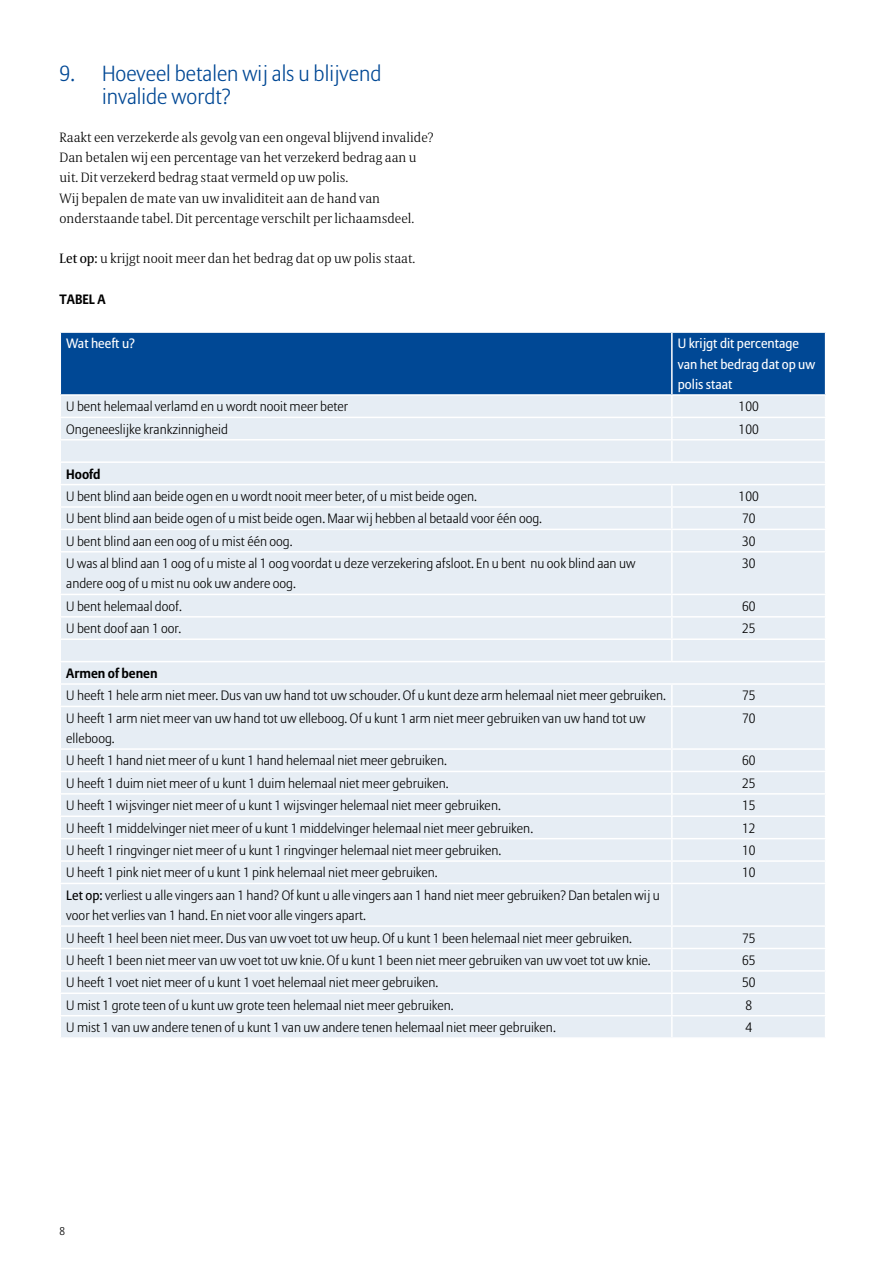
<style>
.page{position:relative;width:893px;height:1263px;background:#fff}
.page>*{position:absolute;margin:0;border:0;box-sizing:border-box;transform-origin:0 0}
.t1{font:300 21.75px/23.2px "Allianz Sans";color:#004895}
.t2{font:300 13.5px/20.2px "Allianz Sans";color:#000}
.t3{font:300 13.5px/20.2px "Allianz Serif";color:#000}
.t4{font:13.5px/20.2px "Allianz Sans";color:#fff}
.t5{font:700 13.5px "Allianz Sans";color:#000}
.t6{font:300 11.25px "Allianz Sans";color:#000}
.s1{font-weight:400}
</style>
<div class="page">
<div style="left:61px;top:333px;width:764px;height:61px;background:#004895"></div>
<div style="left:61px;top:396px;width:764px;height:641px;background:#e6edf4"></div>
<hr style="left:671px;top:333px;width:2px;height:61px;background:#fff">
<hr style="left:671px;top:396px;width:2px;height:21px;background:#fff">
<hr style="left:60px;top:417px;width:612px;height:1px;background:#fff">
<hr style="left:672px;top:417px;width:154px;height:1px;background:#fff">
<hr style="left:671px;top:418px;width:2px;height:21px;background:#fff">
<hr style="left:60px;top:439px;width:612px;height:1px;background:#fff">
<hr style="left:672px;top:439px;width:154px;height:1px;background:#fff">
<hr style="left:671px;top:440px;width:2px;height:21px;background:#fff">
<hr style="left:60px;top:461px;width:612px;height:2px;background:#fff">
<hr style="left:672px;top:461px;width:154px;height:2px;background:#fff">
<hr style="left:60px;top:484px;width:612px;height:1px;background:#fff">
<hr style="left:672px;top:484px;width:154px;height:1px;background:#fff">
<hr style="left:671px;top:485px;width:2px;height:21px;background:#fff">
<hr style="left:60px;top:506px;width:612px;height:2px;background:#fff">
<hr style="left:672px;top:506px;width:154px;height:2px;background:#fff">
<hr style="left:671px;top:508px;width:2px;height:21px;background:#fff">
<hr style="left:60px;top:529px;width:612px;height:1px;background:#fff">
<hr style="left:672px;top:529px;width:154px;height:1px;background:#fff">
<hr style="left:671px;top:530px;width:2px;height:21px;background:#fff">
<hr style="left:60px;top:551px;width:612px;height:1px;background:#fff">
<hr style="left:672px;top:551px;width:154px;height:1px;background:#fff">
<hr style="left:671px;top:552px;width:2px;height:42px;background:#fff">
<hr style="left:60px;top:594px;width:612px;height:1px;background:#fff">
<hr style="left:672px;top:594px;width:154px;height:1px;background:#fff">
<hr style="left:671px;top:595px;width:2px;height:21px;background:#fff">
<hr style="left:60px;top:616px;width:612px;height:1px;background:#fff">
<hr style="left:672px;top:616px;width:154px;height:1px;background:#fff">
<hr style="left:671px;top:617px;width:2px;height:21px;background:#fff">
<hr style="left:60px;top:638px;width:612px;height:2px;background:#fff">
<hr style="left:672px;top:638px;width:154px;height:2px;background:#fff">
<hr style="left:671px;top:640px;width:2px;height:21px;background:#fff">
<hr style="left:60px;top:661px;width:612px;height:1px;background:#fff">
<hr style="left:672px;top:661px;width:154px;height:1px;background:#fff">
<hr style="left:60px;top:683px;width:612px;height:2px;background:#fff">
<hr style="left:672px;top:683px;width:154px;height:2px;background:#fff">
<hr style="left:671px;top:685px;width:2px;height:21px;background:#fff">
<hr style="left:60px;top:706px;width:612px;height:1px;background:#fff">
<hr style="left:672px;top:706px;width:154px;height:1px;background:#fff">
<hr style="left:671px;top:707px;width:2px;height:41px;background:#fff">
<hr style="left:60px;top:748px;width:612px;height:2px;background:#fff">
<hr style="left:672px;top:748px;width:154px;height:2px;background:#fff">
<hr style="left:671px;top:750px;width:2px;height:21px;background:#fff">
<hr style="left:60px;top:771px;width:612px;height:1px;background:#fff">
<hr style="left:672px;top:771px;width:154px;height:1px;background:#fff">
<hr style="left:671px;top:772px;width:2px;height:21px;background:#fff">
<hr style="left:60px;top:793px;width:612px;height:2px;background:#fff">
<hr style="left:672px;top:793px;width:154px;height:2px;background:#fff">
<hr style="left:671px;top:795px;width:2px;height:20px;background:#fff">
<hr style="left:60px;top:815px;width:612px;height:2px;background:#fff">
<hr style="left:672px;top:815px;width:154px;height:2px;background:#fff">
<hr style="left:671px;top:817px;width:2px;height:21px;background:#fff">
<hr style="left:60px;top:838px;width:612px;height:1px;background:#fff">
<hr style="left:672px;top:838px;width:154px;height:1px;background:#fff">
<hr style="left:671px;top:839px;width:2px;height:21px;background:#fff">
<hr style="left:60px;top:860px;width:612px;height:2px;background:#fff">
<hr style="left:672px;top:860px;width:154px;height:2px;background:#fff">
<hr style="left:671px;top:862px;width:2px;height:21px;background:#fff">
<hr style="left:60px;top:883px;width:612px;height:1px;background:#fff">
<hr style="left:672px;top:883px;width:154px;height:1px;background:#fff">
<hr style="left:671px;top:884px;width:2px;height:41px;background:#fff">
<hr style="left:60px;top:925px;width:612px;height:2px;background:#fff">
<hr style="left:672px;top:925px;width:154px;height:2px;background:#fff">
<hr style="left:671px;top:927px;width:2px;height:21px;background:#fff">
<hr style="left:60px;top:948px;width:612px;height:1px;background:#fff">
<hr style="left:672px;top:948px;width:154px;height:1px;background:#fff">
<hr style="left:671px;top:949px;width:2px;height:21px;background:#fff">
<hr style="left:60px;top:970px;width:612px;height:2px;background:#fff">
<hr style="left:672px;top:970px;width:154px;height:2px;background:#fff">
<hr style="left:671px;top:972px;width:2px;height:20px;background:#fff">
<hr style="left:60px;top:992px;width:612px;height:2px;background:#fff">
<hr style="left:672px;top:992px;width:154px;height:2px;background:#fff">
<hr style="left:671px;top:994px;width:2px;height:21px;background:#fff">
<hr style="left:60px;top:1015px;width:612px;height:1px;background:#fff">
<hr style="left:672px;top:1015px;width:154px;height:1px;background:#fff">
<hr style="left:671px;top:1016px;width:2px;height:21px;background:#fff">
<h1 class="t1" style="left:102px;top:63px;width:281px;text-indent:-43px">9. Hoeveel betalen wij als u blijvend invalide wordt?</h1>
<p class="t3" style="left:60px;top:128px;width:376px">Raakt een verzekerde als gevolg van een ongeval blijvend invalide?<br>Dan betalen wij een percentage van het verzekerd bedrag aan u uit. Dit verzekerd bedrag staat vermeld op uw polis.<br>Wij bepalen de mate van uw invaliditeit aan de hand van onderstaande tabel. Dit percentage verschilt per lichaamsdeel.</p>
<p class="t3" style="left:60px;top:249px;width:357px"><span class="s1">Let op:</span> u krijgt nooit meer dan het bedrag dat op uw polis staat.</p>
<p class="t5" style="left:60px;top:290px;width:48px">TABEL A</p>
<p class="t4" style="left:66px;top:334px;width:70px">Wat heeft u?</p>
<p class="t4" style="left:678px;top:334px;width:139px">U krijgt dit percentage van het bedrag dat op uw polis staat</p>
<p class="t2" style="left:66px;top:397px;width:283px">U bent helemaal verlamd en u wordt nooit meer beter</p>
<p class="t2" style="left:739px;top:397px;width:22px">100</p>
<p class="t2" style="left:66px;top:420px;width:163px">Ongeneeslijke krankzinnigheid</p>
<p class="t2" style="left:739px;top:420px;width:22px">100</p>
<p class="t5" style="left:66px;top:465px;width:36px">Hoofd</p>
<p class="t2" style="left:66px;top:487px;width:412px">U bent blind aan beide ogen en u wordt nooit meer beter, of u mist beide ogen.</p>
<p class="t2" style="left:739px;top:487px;width:22px">100</p>
<p class="t2" style="left:66px;top:509px;width:477px">U bent blind aan beide ogen of u mist beide ogen. Maar wij hebben al betaald voor één oog.</p>
<p class="t2" style="left:742px;top:509px;width:15px">70</p>
<p class="t2" style="left:66px;top:531px;width:228px">U bent blind aan een oog of u mist één oog.</p>
<p class="t2" style="left:742px;top:531px;width:15px">30</p>
<p class="t2" style="left:66px;top:554px;width:571px">U was al blind aan 1 oog of u miste al 1 oog voordat u deze verzekering afsloot. En u bent nu ook blind aan uw andere oog of u mist nu ook uw andere oog.</p>
<p class="t2" style="left:742px;top:554px;width:15px">30</p>
<p class="t2" style="left:66px;top:597px;width:117px">U bent helemaal doof.</p>
<p class="t2" style="left:742px;top:597px;width:15px">60</p>
<p class="t2" style="left:66px;top:619px;width:116px">U bent doof aan 1 oor.</p>
<p class="t2" style="left:742px;top:619px;width:15px">25</p>
<p class="t5" style="left:66px;top:665px;width:93px">Armen of benen</p>
<p class="t2" style="left:66px;top:686px;width:601px">U heeft 1 hele arm niet meer. Dus van uw hand tot uw schouder. Of u kunt deze arm helemaal niet meer gebruiken.</p>
<p class="t2" style="left:742px;top:686px;width:15px">75</p>
<p class="t2" style="left:66px;top:709px;width:581px">U heeft 1 arm niet meer van uw hand tot uw elleboog. Of u kunt 1 arm niet meer gebruiken van uw hand tot uw elleboog.</p>
<p class="t2" style="left:742px;top:709px;width:15px">70</p>
<p class="t2" style="left:66px;top:751px;width:382px">U heeft 1 hand niet meer of u kunt 1 hand helemaal niet meer gebruiken.</p>
<p class="t2" style="left:742px;top:751px;width:15px">60</p>
<p class="t2" style="left:66px;top:774px;width:384px">U heeft 1 duim niet meer of u kunt 1 duim helemaal niet meer gebruiken.</p>
<p class="t2" style="left:742px;top:774px;width:15px">25</p>
<p class="t2" style="left:66px;top:796px;width:436px">U heeft 1 wijsvinger niet meer of u kunt 1 wijsvinger helemaal niet meer gebruiken.</p>
<p class="t2" style="left:742px;top:796px;width:15px">15</p>
<p class="t2" style="left:66px;top:818px;width:468px">U heeft 1 middelvinger niet meer of u kunt 1 middelvinger helemaal niet meer gebruiken.</p>
<p class="t2" style="left:742px;top:818px;width:15px">12</p>
<p class="t2" style="left:66px;top:841px;width:436px">U heeft 1 ringvinger niet meer of u kunt 1 ringvinger helemaal niet meer gebruiken.</p>
<p class="t2" style="left:742px;top:841px;width:15px">10</p>
<p class="t2" style="left:66px;top:863px;width:373px">U heeft 1 pink niet meer of u kunt 1 pink helemaal niet meer gebruiken.</p>
<p class="t2" style="left:742px;top:863px;width:15px">10</p>
<p class="t2" style="left:66px;top:886px;width:595px"><span class="s1">Let op:</span> verliest u alle vingers aan 1 hand? Of kunt u alle vingers aan 1 hand niet meer gebruiken? Dan betalen wij u voor het verlies van 1 hand. En niet voor alle vingers apart.</p>
<p class="t2" style="left:66px;top:928px;width:567px">U heeft 1 heel been niet meer. Dus van uw voet tot uw heup. Of u kunt 1 been helemaal niet meer gebruiken.</p>
<p class="t2" style="left:742px;top:928px;width:15px">75</p>
<p class="t2" style="left:66px;top:951px;width:586px">U heeft 1 been niet meer van uw voet tot uw knie. Of u kunt 1 been niet meer gebruiken van uw voet tot uw knie.</p>
<p class="t2" style="left:742px;top:951px;width:15px">65</p>
<p class="t2" style="left:66px;top:973px;width:374px">U heeft 1 voet niet meer of u kunt 1 voet helemaal niet meer gebruiken.</p>
<p class="t2" style="left:742px;top:973px;width:15px">50</p>
<p class="t2" style="left:66px;top:995px;width:389px">U mist 1 grote teen of u kunt uw grote teen helemaal niet meer gebruiken.</p>
<p class="t2" style="left:745px;top:995px;width:8px">8</p>
<p class="t2" style="left:66px;top:1018px;width:491px">U mist 1 van uw andere tenen of u kunt 1 van uw andere tenen helemaal niet meer gebruiken.</p>
<p class="t2" style="left:745px;top:1018px;width:8px">4</p>
<p class="t6" style="left:60px;top:1225px;width:7px">8</p>
</div>
